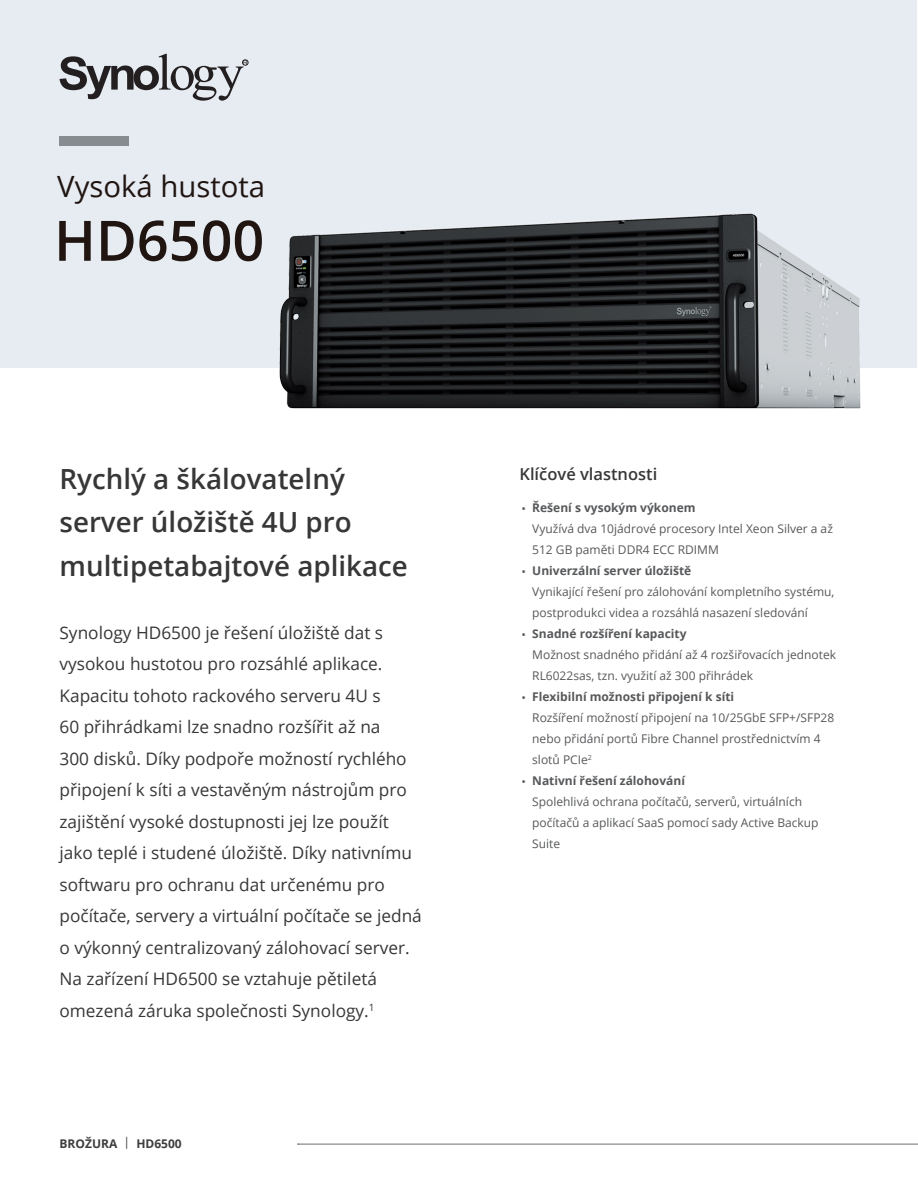
<style>
.page{position:relative;width:918px;height:1188px;background:#fff}
.page>*{position:absolute;margin:0;border:0;box-sizing:border-box;transform-origin:0 0}
.Model_Name{font:600 55.8px "Open Sans";color:#211512}
.Product_Type{font:29.25px "Open Sans";color:#211512}
.Introduction_Title{font:600 27.75px/43.5px "Open Sans";color:#383738}
.Introduction_Title-2{font:17.25px/31.5px "Open Sans";color:#383738}
.Selling_Title{font:600 16.5px "Open Sans";color:#383839}
.Selling_Points{font:12px/21px "Open Sans";color:#57585a}
.t1{font:700 12px "Open Sans";color:#57585a}
.t2{font:700 12px "Open Sans";color:#3e3e3f}
.s1{font-weight:400}
.s2{font-weight:700}
</style>
<div class="page">
<div style="left:0;top:0;width:917px;height:368px;background:#e6ecf2"></div>
<div style="left:60px;top:136px;width:69px;height:10px;background:#878c91"></div>
<svg style="left:60px;top:54px;width:188px;height:47px"></svg>
<hr style="left:298px;top:1144px;width:620px;height:1px;background:#6c6d70">
<img style="left:279px;top:213px;width:582px;height:196px">
<p class="Product_Type" style="left:57px;top:166px;width:209px">Vysoká hustota</p>
<p class="Model_Name" style="left:54px;top:202px;width:212px">HD6500</p>
<p class="Introduction_Title" style="left:60px;top:457px;width:350px">Rychlý a škálovatelný server úložiště 4U pro multipetabajtové aplikace</p>
<p class="Introduction_Title-2" style="left:60px;top:616px;width:364px">Synology HD6500 je řešení úložiště dat s vysokou hustotou pro rozsáhlé aplikace.<br>Kapacitu tohoto rackového serveru 4U s<br>60 přihrádkami lze snadno rozšířit až na<br>300 disků. Díky podpoře možností rychlého připojení k síti a vestavěným nástrojům pro zajištění vysoké dostupnosti jej lze použít jako teplé i studené úložiště. Díky nativnímu softwaru pro ochranu dat určenému pro počítače, servery a virtuální počítače se jedná o výkonný centralizovaný zálohovací server.<br>Na zařízení HD6500 se vztahuje pětiletá omezená záruka společnosti Synology.<sup>1</sup></p>
<p class="t2" style="left:60px;top:1135px;width:124px">BROŽURA <span class="s1">|</span> HD6500</p>
<p class="Selling_Title" style="left:520px;top:463px;width:139px">Klíčové vlastnosti</p>
<p class="t1" style="left:522px;top:499px;width:175px"><span class="s1">•</span> Řešení s vysokým výkonem</p>
<p class="Selling_Points" style="left:532px;top:517px;width:302px">Využívá dva 10jádrové procesory Intel Xeon Silver a až<br>512 GB paměti DDR4 ECC RDIMM</p>
<p class="Selling_Points" style="left:532px;top:559px;width:304px;text-indent:-11px">• <span class="s2">Univerzální server úložiště<br></span>Vynikající řešení pro zálohování kompletního systému, postprodukci videa a rozsáhlá nasazení sledování</p>
<p class="Selling_Points" style="left:532px;top:622px;width:305px;text-indent:-11px">• <span class="s2">Snadné rozšíření kapacity<br></span>Možnost snadného přidání až 4 rozšiřovacích jednotek<br>RL6022sas, tzn. využití až 300 přihrádek</p>
<p class="Selling_Points" style="left:532px;top:685px;width:304px;text-indent:-11px">• <span class="s2">Flexibilní možnosti připojení k síti<br></span>Rozšíření možností připojení na 10/25GbE SFP+/SFP28 nebo přidání portů Fibre Channel prostřednictvím 4 slotů PCIe<sup>2</sup></p>
<p class="Selling_Points" style="left:532px;top:769px;width:288px;text-indent:-11px">• <span class="s2">Nativní řešení zálohování<br></span>Spolehlivá ochrana počítačů, serverů, virtuálních počítačů a aplikací SaaS pomocí sady Active Backup Suite</p>
</div>
